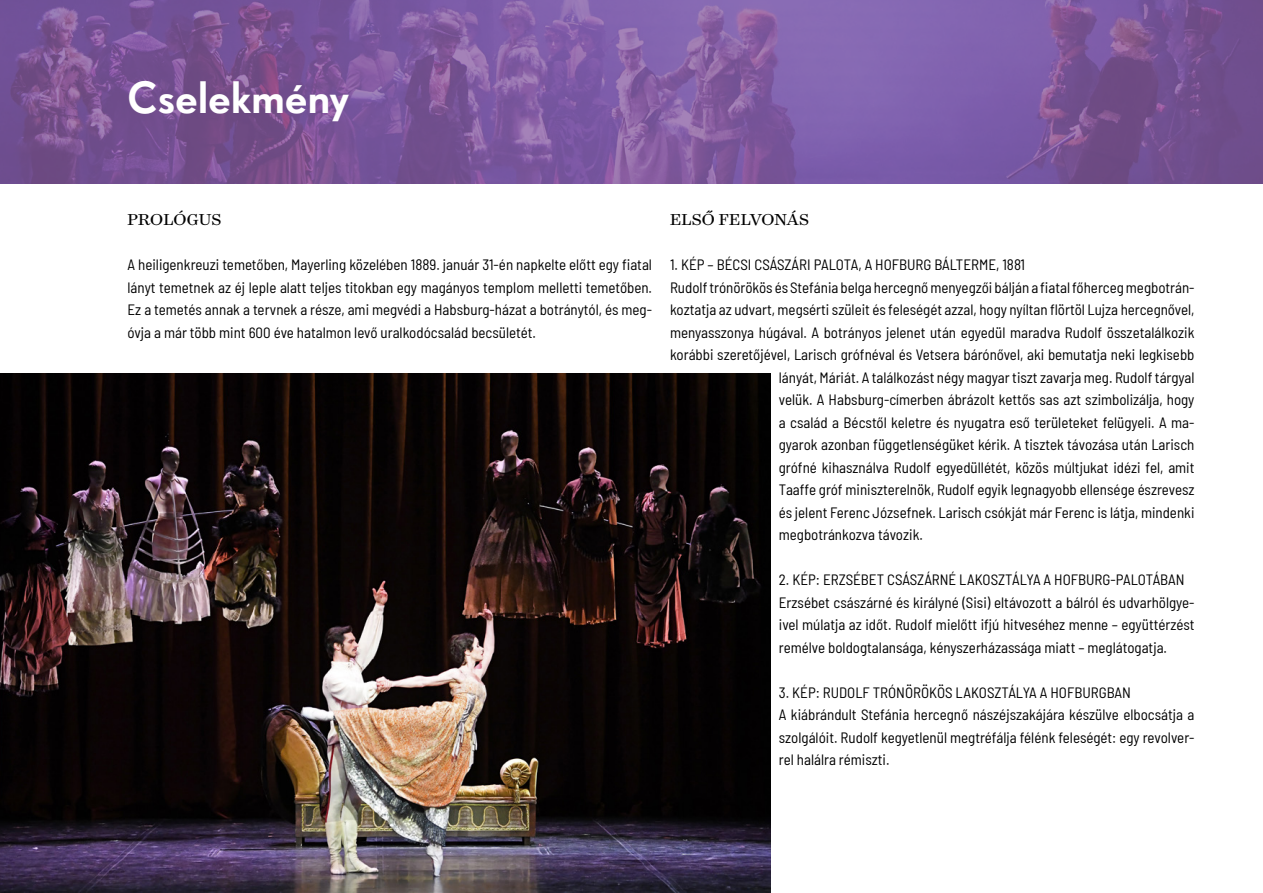
<style>
.page{position:relative;width:1263px;height:893px;background:#fff}
.page>*{position:absolute;margin:0;border:0;box-sizing:border-box;transform-origin:0 0}
._1__Title-2{font:500 43.5px "Super Grotesk Pro";letter-spacing:-.005em;color:#fff}
._1__Title-3{font:18px "Surveyor Text";color:#000}
.t1{font:semi-condensed 15px/22.5px "Barlow";color:#000;text-align:justify}
</style>
<div class="page">
<img style="left:0;top:0;width:1263px;height:184px">
<img style="left:0;top:374px;width:770px;height:519px">
<p class="_1__Title-2" style="left:128px;top:71px;width:223px">Cselekmény</p>
<p class="_1__Title-3" style="left:128px;top:208px;width:96px">PROLÓGUS</p>
<p class="t1" style="left:128px;top:252px;width:526px">A heiligenkreuzi temetőben, Mayerling közelében 1889. január 31-én napkelte előtt egy fiatal lányt temetnek az éj leple alatt teljes titokban egy magányos templom melletti temetőben.<br>Ez a temetés annak a tervnek a része, ami megvédi a Habsburg-házat a botránytól, és meg&shy;óvja a már több mint 600 éve hatalmon levő uralkodócsalád becsületét.</p>
<p class="_1__Title-3" style="left:670px;top:208px;width:141px">ELSŐ FELVONÁS</p>
<p class="t1" style="left:670px;top:252px;width:357px">1. KÉP – BÉCSI CSÁSZÁRI PALOTA, A HOFBURG BÁLTERME, 1881</p>
<p class="t1" style="left:670px;top:275px;width:526px">Rudolf trónörökös és Stefánia belga hercegnő menyegzői bálján a fiatal főherceg megbotrán-</p>
<p class="t1" style="left:670px;top:297px;width:526px">koztatja az udvart, megsérti szüleit és feleségét azzal, hogy nyíltan flörtöl Lujza hercegnővel,</p>
<p class="t1" style="left:670px;top:320px;width:526px">menyasszonya húgával. A botrányos jelenet után egyedül maradva Rudolf összetalálkozik</p>
<p class="t1" style="left:670px;top:342px;width:526px">korábbi szeretőjével, Larisch grófnéval és Vetsera bárónővel, aki bemutatja neki legkisebb</p>
<p class="t1" style="left:779px;top:365px;width:417px">lányát, Máriát. A találkozást négy magyar tiszt zavarja meg. Rudolf tárgyal</p>
<p class="t1" style="left:779px;top:387px;width:417px">velük. A Habsburg-címerben ábrázolt kettős sas azt szimbolizálja, hogy</p>
<p class="t1" style="left:779px;top:410px;width:417px">a család a Bécstől keletre és nyugatra eső területeket felügyeli. A ma-</p>
<p class="t1" style="left:779px;top:432px;width:417px">gyarok azonban függetlenségüket kérik. A tisztek távozása után Larisch</p>
<p class="t1" style="left:779px;top:455px;width:417px">grófné kihasználva Rudolf egyedüllétét, közös múltjukat idézi fel, amit</p>
<p class="t1" style="left:779px;top:477px;width:417px">Taaffe gróf miniszterelnök, Rudolf egyik legnagyobb ellensége észrevesz</p>
<p class="t1" style="left:779px;top:500px;width:417px">és jelent Ferenc Józsefnek. Larisch csókját már Ferenc is látja, mindenki</p>
<p class="t1" style="left:779px;top:522px;width:146px">megbotránkozva távozik.</p>
<p class="t1" style="left:779px;top:567px;width:407px">2. KÉP: ERZSÉBET CSÁSZÁRNÉ LAKOSZTÁLYA A HOFBURG-PALOTÁBAN</p>
<p class="t1" style="left:779px;top:590px;width:417px">Erzsébet császárné és királyné (Sisi) eltávozott a bálról és udvarhölgye&shy;ivel múlatja az időt. Rudolf mielőtt ifjú hitveséhez menne – együttérzést remélve boldogtalansága, kényszerházassága miatt – meglátogatja.</p>
<p class="t1" style="left:779px;top:680px;width:353px">3. KÉP: RUDOLF TRÓNÖRÖKÖS LAKOSZTÁLYA A HOFBURGBAN</p>
<p class="t1" style="left:779px;top:702px;width:417px">A kiábrándult Stefánia hercegnő nászéjszakájára készülve elbocsátja a szolgálóit. Rudolf kegyetlenül megtréfálja félénk feleségét: egy revolver&shy;rel halálra rémiszti.</p>
</div>
